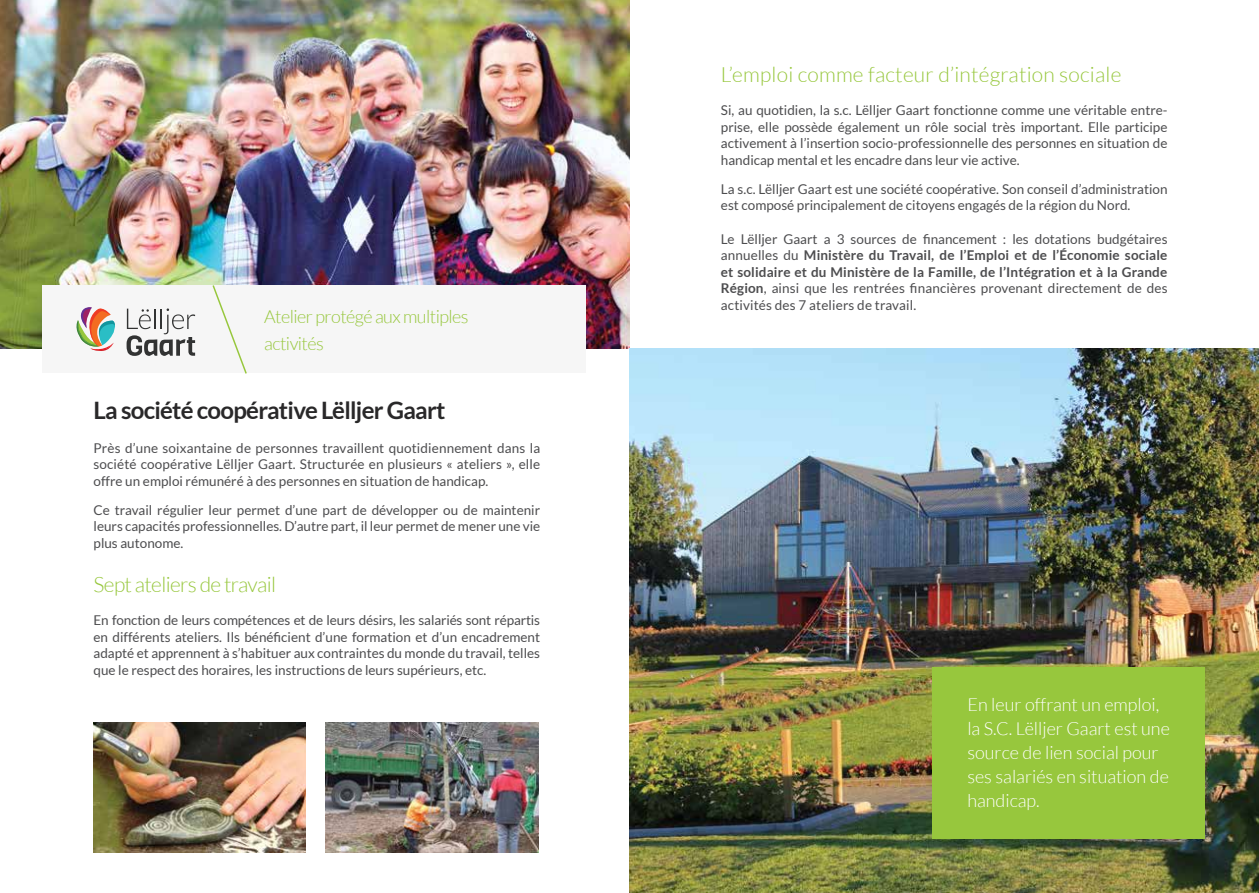
<style>
.page{position:relative;width:1259px;height:893px;background:#fff}
.page>*{position:absolute;margin:0;border:0;box-sizing:border-box;transform-origin:0 0}
.t1{font:700 24px "Lato";letter-spacing:-.03em;color:#292829}
.t2{font:300 21px "Lato";letter-spacing:.01em;color:#97c73d}
.t3{font:300 21px "Lato";letter-spacing:-.03em;color:#97c73d}
.t4{font:300 18px/24px "Lato";color:#fff}
.t5{font:300 18px/27px "Lato";letter-spacing:-.03em;color:#97c73d}
.t6{font:13.5px/16.5px "Lato";color:#4d4d4f;text-align:justify}
.s1{font-weight:700}
</style>
<div class="page">
<img style="left:0;top:0;width:629px;height:349px">
<img style="left:629px;top:349px;width:630px;height:544px">
<div style="left:932px;top:668px;width:273px;height:171px;background:#97c73d"></div>
<img style="left:94px;top:723px;width:212px;height:130px">
<img style="left:326px;top:723px;width:212px;height:130px">
<div style="left:42px;top:286px;width:543px;height:87px;background:#f6f6f6"></div>
<svg style="left:76px;top:307px;width:39px;height:44px"></svg>
<svg style="left:127px;top:308px;width:68px;height:48px"></svg>
<svg style="left:211px;top:284px;width:37px;height:90px"></svg>
<h3 class="t5" style="left:264px;top:303px;width:206px">Atelier protégé aux multiples activités</h3>
<h1 class="t1" style="left:94px;top:397px;width:353px">La société coopérative Lëlljer Gaart</h1>
<p class="t6" style="left:94px;top:439px;width:448px">Près d’une soixantaine de personnes travaillent quotidiennement dans la société coopérative Lëlljer Gaart. Structurée en plusieurs « ateliers », elle offre un emploi rémunéré à des personnes en situation de handicap.</p>
<p class="t6" style="left:94px;top:502px;width:448px">Ce travail régulier leur permet d’une part de développer ou de maintenir leurs capacités professionnelles. D’autre part, il leur permet de mener une vie plus autonome.</p>
<h2 class="t3" style="left:94px;top:573px;width:184px">Sept ateliers de travail</h2>
<p class="t6" style="left:94px;top:612px;width:448px">En fonction de leurs compétences et de leurs désirs, les salariés sont répartis en différents ateliers. Ils bénéficient d’une formation et d’un encadrement adapté et apprennent à s’habituer aux contraintes du monde du travail, telles que le respect des horaires, les instructions de leurs supérieurs, etc.</p>
<h2 class="t2" style="left:721px;top:63px;width:402px">L’emploi comme facteur d’intégration sociale</h2>
<p class="t6" style="left:721px;top:102px;width:448px">Si, au quotidien, la s.c. Lëlljer Gaart fonctionne comme une véritable entre&shy;prise, elle possède également un rôle social très important. Elle participe activement à l’insertion socio-professionnelle des personnes en situation de handicap mental et les encadre dans leur vie active.</p>
<p class="t6" style="left:721px;top:181px;width:448px">La s.c. Lëlljer Gaart est une société coopérative. Son conseil d’administration est composé principalement de citoyens engagés de la région du Nord.</p>
<p class="t6" style="left:721px;top:231px;width:448px">Le Lëlljer Gaart a 3 sources de financement : les dotations budgétaires annuelles du <span class="s1">Ministère du Travail, de l’Emploi et de l’Économie sociale et solidaire et du Ministère de la Famille, de l’Intégration et à la Grande Région</span>, ainsi que les rentrées financières provenant directement de des activités des 7 ateliers de travail.</p>
<h3 class="t4" style="left:967px;top:693px;width:204px">En leur offrant un emploi, la S.C. Lëlljer Gaart est une source de lien social pour ses salariés en situation de handicap.</h3>
</div>
